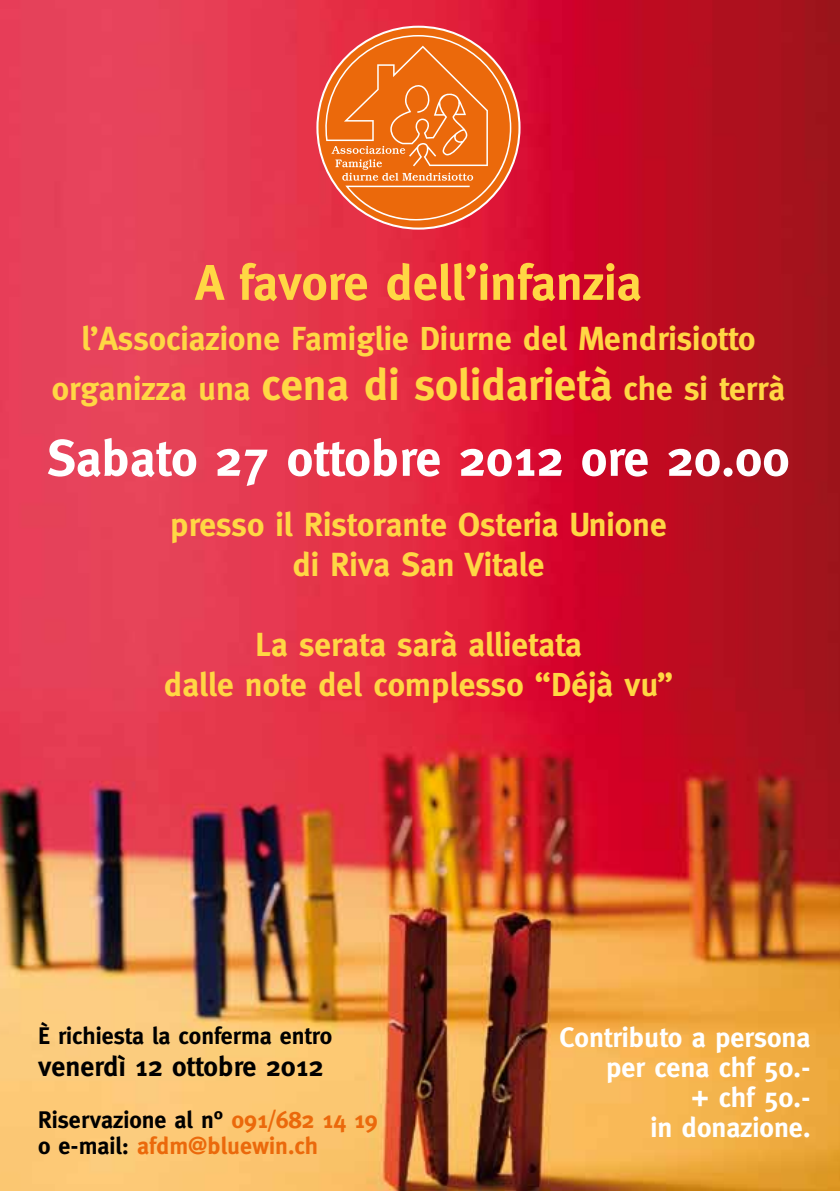
<style>
.page{position:relative;width:840px;height:1191px;background:#fff}
.page>*{position:absolute;margin:0;border:0;box-sizing:border-box;transform-origin:0 0}
.t1{font:700 51.2px "Meta";color:#fff}
.t2{font:700 50px "Meta";color:#ffd744}
.t3{font:700 33.4px/40px "Meta";color:#ffd744;text-align:center}
.t4{font:700 28px/30px "Meta";color:#fff;text-align:right}
.t5{font:700 28px "Meta";color:#000}
.t6{font:700 24px/26px "Meta";color:#eb690b}
.t7{font:700 24px "Meta";color:#000}
.s1{font-size:44.4px}
.s2{color:#000}
</style>
<div class="page">
<img style="left:0;top:0;width:839px;height:1191px">
<svg style="left:316px;top:26px;width:204px;height:204px;background:#e44248"></svg>
<svg style="left:322px;top:35px;width:189px;height:191px;background:#eb6e29"></svg>
<h2 class="t2" style="left:195px;top:253px;width:447px">A favore dell’infanzia</h2>
<p class="t3" style="left:52px;top:313px;width:734px;line-height:50px">l’Associazione Famiglie Diurne del Mendrisiotto organizza una <span class="s1">cena di solidarietà</span> che si terrà</p>
<h1 class="t1" style="left:47px;top:428px;width:743px">Sabato 27 ottobre 2012 ore 20.00</h1>
<p class="t3" style="left:170px;top:504px;width:498px">presso il Ristorante Osteria Unione di Riva San Vitale</p>
<p class="t3" style="left:164px;top:624px;width:510px">La serata sarà allietata<br>dalle note del complesso “Déjà vu”</p>
<p class="t7" style="left:38px;top:1021px;width:295px">È richiesta la conferma entro</p>
<p class="t5" style="left:38px;top:1049px;width:287px">venerdì 12 ottobre 2012</p>
<p class="t6" style="left:38px;top:1106px;width:341px"><span class="s2">Riservazione al n°</span> 091/682 14 19 <span class="s2">o e-mail:</span> afdm@bluewin.ch</p>
<p class="t4" style="left:559px;top:1022px;width:252px">Contributo a persona per cena chf 50.-<br>+ chf 50.-<br>in donazione.</p>
</div>
